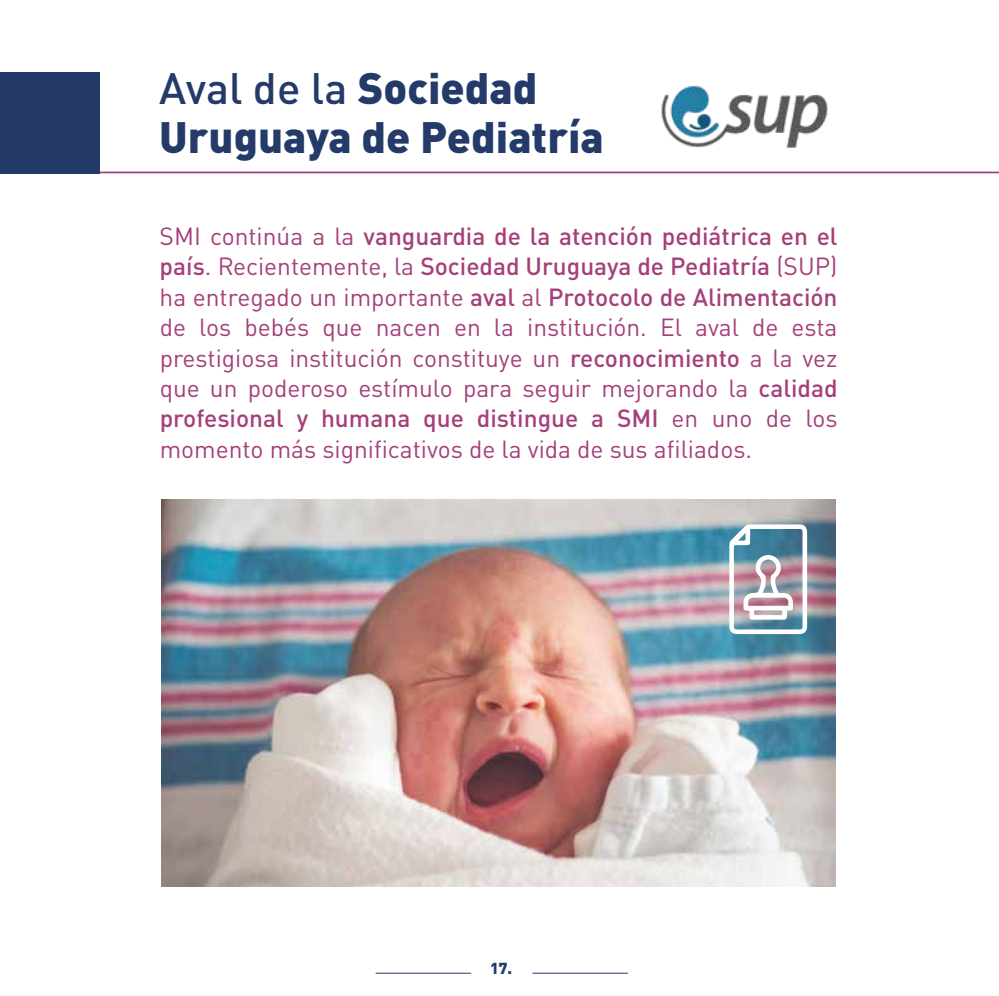
<style>
.page{position:relative;width:999px;height:996px;background:#fff}
.page>*{position:absolute;margin:0;border:0;box-sizing:border-box;transform-origin:0 0}
.t1{font:900 43.4px/49.4px "DIN Pro";color:#243b6a}
.t2{font:24.5px/30.4px "DIN Pro";color:#a53f7a;text-align:justify}
.t3{font:900 15.75px "DIN Pro";color:#243b6a}
.s1{font-weight:500}
</style>
<div class="page">
<img style="left:161px;top:499px;width:673px;height:387px">
<img style="left:661px;top:85px;width:167px;height:62px">
<svg style="left:729px;top:524px;width:77px;height:110px"></svg>
<hr style="left:74px;top:171px;width:924px;height:2px;background:#a53f7a">
<div style="left:0;top:72px;width:99px;height:101px;background:#243b6a"></div>
<hr style="left:375px;top:972px;width:96px;height:1px;background:#243b6a">
<hr style="left:532px;top:972px;width:95px;height:1px;background:#243b6a">
<h1 class="t1" style="left:159px;top:58px;width:446px"><span class="s1">Aval de la</span> Sociedad<br>Uruguaya de Pediatría</h1>
<p class="t2" style="left:159px;top:218px;width:679px">SMI continúa a la <span class="s1">vanguardia de la atención pediátrica en el país</span>. Recientemente, la <span class="s1">Sociedad Uruguaya de Pediatría</span> (SUP) ha entregado un importante <span class="s1">aval</span> al <span class="s1">Protocolo de Alimentación </span>de los bebés que nacen en la institución. El aval de esta prestigiosa institución constituye un <span class="s1">reconocimiento</span> a la vez que un poderoso estímulo para seguir mejorando la <span class="s1">calidad profesional y humana que distingue a SMI</span> en uno de los momento más significativos de la vida de sus afiliados.</p>
<p class="t3" style="left:490px;top:955px;width:24px">17.</p>
</div>
